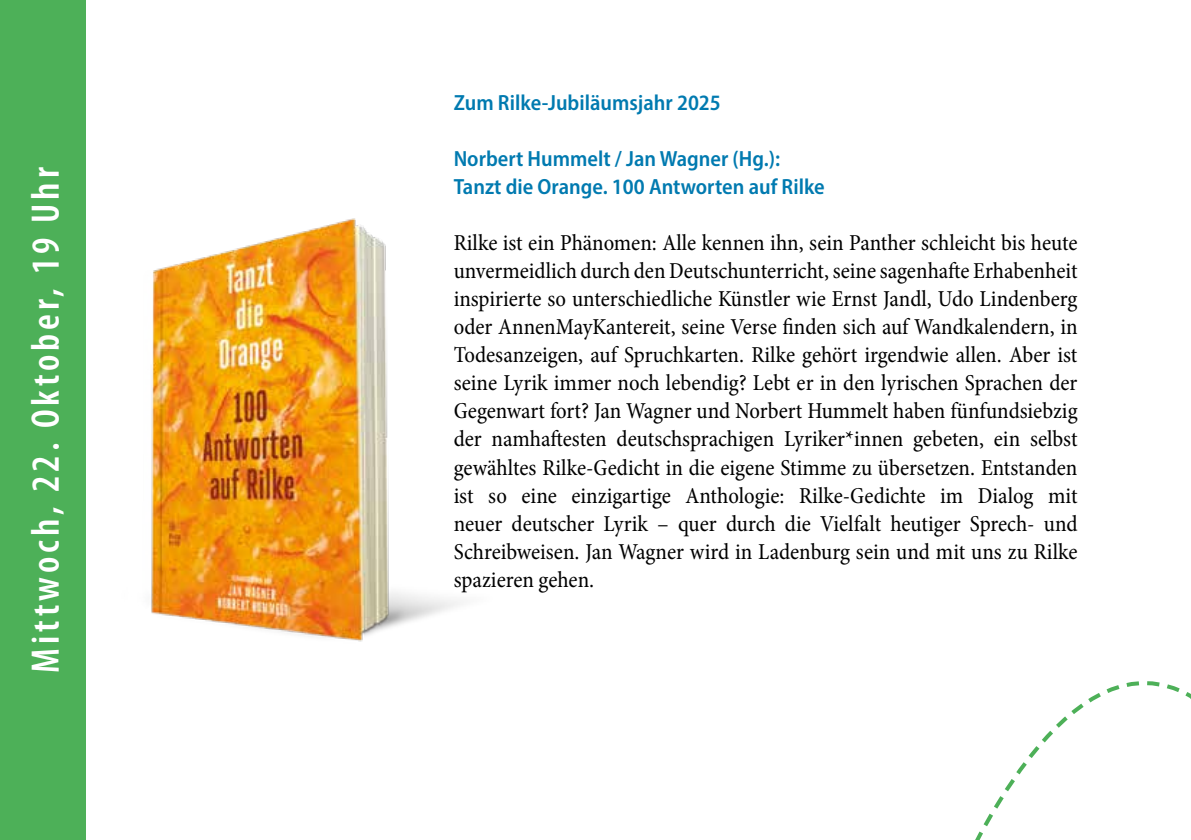
<style>
.page{position:relative;width:1191px;height:840px;background:#fff}
.page>*{position:absolute;margin:0;border:0;box-sizing:border-box;transform-origin:0 0}
.t1{font:600 condensed 40px "Myriad Pro";letter-spacing:.1em;color:#fff}
.t2{font:condensed 23px/28px "Minion Pro";color:#000;text-align:justify}
.t3{font:600 semi-condensed 22px/28px "Myriad Pro";color:#017ab0}
</style>
<div class="page">
<img style="left:85px;top:178px;width:376px;height:510px">
<svg style="left:975px;top:688px;width:216px;height:151px"></svg>
<div style="left:0;top:0;width:85px;height:839px;background:#4db058"></div>
<h1 class="t1" style="left:21px;top:672px;width:506px;rotate:-90deg">Mittwoch, 22. Oktober, 19 Uhr</h1>
<p class="t3" style="left:454px;top:88px;width:269px">Zum Rilke-Jubiläumsjahr 2025</p>
<p class="t3" style="left:454px;top:144px;width:372px">Norbert Hummelt / Jan Wagner (Hg.):<br>Tanzt die Orange. 100 Antworten auf Rilke</p>
<p class="t2" style="left:454px;top:229px;width:625px">Rilke ist ein Phänomen: Alle kennen ihn, sein Panther schleicht bis heute unvermeidlich durch den Deutschunterricht, seine sagenhafte Erhabenheit inspirierte so unterschiedliche Künstler wie Ernst Jandl, Udo Lindenberg oder AnnenMayKantereit, seine Verse finden sich auf Wandkalendern, in Todesanzeigen, auf Spruchkarten. Rilke gehört irgendwie allen. Aber ist seine Lyrik immer noch lebendig? Lebt er in den lyrischen Sprachen der Gegenwart fort? Jan Wagner und Norbert Hummelt haben fünfundsiebzig der namhaftesten deutschsprachigen Lyriker*innen gebeten, ein selbst gewähltes Rilke-Gedicht in die eigene Stimme zu übersetzen. Entstanden ist so eine einzigartige Anthologie: Rilke-Gedichte im Dialog mit neuer deutscher Lyrik – quer durch die Vielfalt heutiger Sprech- und Schreibweisen. Jan Wagner wird in Ladenburg sein und mit uns zu Rilke spazieren gehen.</p>
</div>
